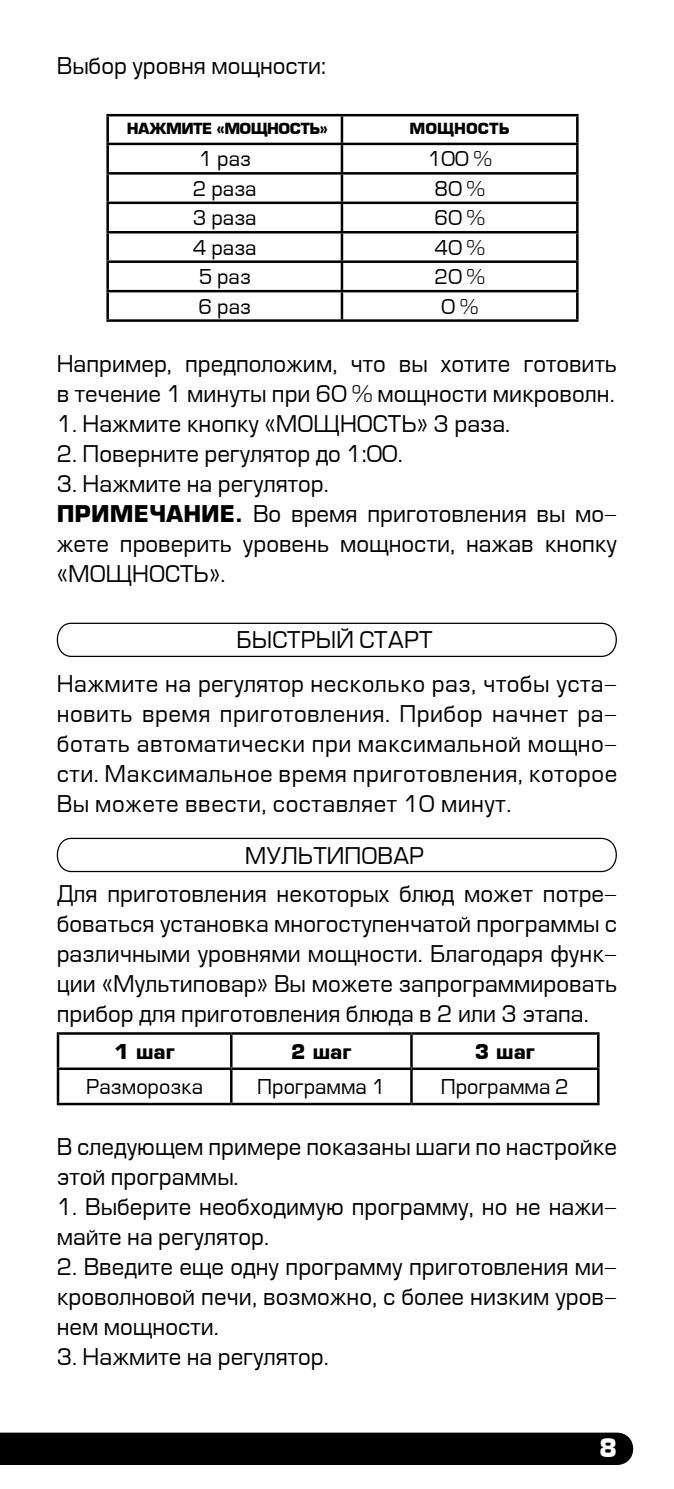
<style>
.page{position:relative;width:674px;height:1489px;background:#fff}
.page>*{position:absolute;margin:0;border:0;box-sizing:border-box;transform-origin:0 0}
.t1{font:700 25px "Europe";color:#fff}
.t2{font:22.5px/30px "Europe";color:#000}
.t3{font:22.5px/43.8px "Europe";letter-spacing:.02em;color:#000;text-align:center}
.t4{font:20px "Europe";color:#000}
.t5{font:700 20px "Europe";color:#000}
.t6{font:700 15px "Europe";letter-spacing:-.04em;color:#000}
.t7{font:700 15px "Europe";color:#000}
.s1{font-weight:700}
</style>
<div class="page">
<div style="left:0;top:1432px;width:634px;height:32px;background:#000"></div>
<hr style="left:106px;top:114px;width:236px;height:2px;background:#000">
<hr style="left:106px;top:116px;width:3px;height:27px;background:#000">
<hr style="left:342px;top:114px;width:236px;height:2px;background:#000">
<hr style="left:340px;top:116px;width:3px;height:27px;background:#000">
<hr style="left:575px;top:116px;width:3px;height:27px;background:#000">
<hr style="left:106px;top:143px;width:236px;height:2px;background:#000">
<hr style="left:106px;top:145px;width:3px;height:27px;background:#000">
<hr style="left:342px;top:143px;width:236px;height:2px;background:#000">
<hr style="left:340px;top:145px;width:3px;height:27px;background:#000">
<hr style="left:575px;top:145px;width:3px;height:27px;background:#000">
<hr style="left:106px;top:172px;width:236px;height:3px;background:#000">
<hr style="left:106px;top:175px;width:3px;height:26px;background:#000">
<hr style="left:342px;top:172px;width:236px;height:3px;background:#000">
<hr style="left:340px;top:175px;width:3px;height:26px;background:#000">
<hr style="left:575px;top:175px;width:3px;height:26px;background:#000">
<hr style="left:106px;top:201px;width:236px;height:3px;background:#000">
<hr style="left:106px;top:204px;width:3px;height:27px;background:#000">
<hr style="left:342px;top:201px;width:236px;height:3px;background:#000">
<hr style="left:340px;top:204px;width:3px;height:27px;background:#000">
<hr style="left:575px;top:204px;width:3px;height:27px;background:#000">
<hr style="left:106px;top:231px;width:236px;height:2px;background:#000">
<hr style="left:106px;top:233px;width:3px;height:27px;background:#000">
<hr style="left:342px;top:231px;width:236px;height:2px;background:#000">
<hr style="left:340px;top:233px;width:3px;height:27px;background:#000">
<hr style="left:575px;top:233px;width:3px;height:27px;background:#000">
<hr style="left:106px;top:260px;width:236px;height:3px;background:#000">
<hr style="left:106px;top:263px;width:3px;height:27px;background:#000">
<hr style="left:342px;top:260px;width:236px;height:3px;background:#000">
<hr style="left:340px;top:263px;width:3px;height:27px;background:#000">
<hr style="left:575px;top:263px;width:3px;height:27px;background:#000">
<hr style="left:106px;top:290px;width:236px;height:2px;background:#000">
<hr style="left:106px;top:292px;width:3px;height:27px;background:#000">
<hr style="left:342px;top:290px;width:236px;height:2px;background:#000">
<hr style="left:340px;top:292px;width:3px;height:27px;background:#000">
<hr style="left:575px;top:292px;width:3px;height:27px;background:#000">
<hr style="left:106px;top:319px;width:236px;height:3px;background:#000">
<hr style="left:342px;top:319px;width:236px;height:3px;background:#000">
<svg style="left:56px;top:622px;width:561px;height:35px"></svg>
<svg style="left:56px;top:837px;width:561px;height:35px"></svg>
<hr style="left:57px;top:1032px;width:174px;height:2px;background:#000">
<hr style="left:57px;top:1034px;width:2px;height:33px;background:#000">
<hr style="left:231px;top:1032px;width:180px;height:2px;background:#000">
<hr style="left:230px;top:1034px;width:2px;height:33px;background:#000">
<hr style="left:411px;top:1032px;width:188px;height:2px;background:#000">
<hr style="left:410px;top:1034px;width:2px;height:33px;background:#000">
<hr style="left:596px;top:1034px;width:3px;height:33px;background:#000">
<hr style="left:57px;top:1067px;width:174px;height:2px;background:#000">
<hr style="left:57px;top:1069px;width:2px;height:33px;background:#000">
<hr style="left:231px;top:1067px;width:180px;height:2px;background:#000">
<hr style="left:230px;top:1069px;width:2px;height:33px;background:#000">
<hr style="left:411px;top:1067px;width:188px;height:2px;background:#000">
<hr style="left:410px;top:1069px;width:2px;height:33px;background:#000">
<hr style="left:596px;top:1069px;width:3px;height:33px;background:#000">
<hr style="left:57px;top:1102px;width:174px;height:3px;background:#000">
<hr style="left:231px;top:1102px;width:180px;height:3px;background:#000">
<hr style="left:411px;top:1102px;width:188px;height:3px;background:#000">
<p class="t2" style="left:57px;top:52px;width:271px">Выбор уровня мощности:</p>
<p class="t6" style="left:127px;top:119px;width:203px">НАЖМИТЕ «МОЩНОСТЬ»</p>
<p class="t7" style="left:409px;top:119px;width:102px">МОЩНОСТЬ</p>
<p class="t4" style="left:198px;top:148px;width:54px">1 раз</p>
<p class="t4" style="left:427px;top:148px;width:65px">100 %</p>
<p class="t4" style="left:193px;top:178px;width:65px">2 раза</p>
<p class="t4" style="left:434px;top:178px;width:51px">80 %</p>
<p class="t4" style="left:193px;top:207px;width:65px">3 раза</p>
<p class="t4" style="left:434px;top:207px;width:51px">60 %</p>
<p class="t4" style="left:193px;top:237px;width:65px">4 раза</p>
<p class="t4" style="left:434px;top:237px;width:51px">40 %</p>
<p class="t4" style="left:198px;top:266px;width:54px">5 раз</p>
<p class="t4" style="left:434px;top:266px;width:51px">20 %</p>
<p class="t4" style="left:198px;top:296px;width:54px">6 раз</p>
<p class="t4" style="left:441px;top:296px;width:38px">0 %</p>
<p class="t2" style="left:57px;top:349px;width:561px">Например, предположим, что вы хотите готовить в течение 1 минуты при 60 % мощности микроволн.</p>
<p class="t2" style="left:57px;top:409px;width:455px">1. Нажмите кнопку «МОЩНОСТЬ» 3 раза.</p>
<p class="t2" style="left:57px;top:439px;width:347px">2. Поверните регулятор до 1:00.</p>
<p class="t2" style="left:57px;top:469px;width:561px">3. Нажмите на регулятор.<br><span class="s1">ПРИМЕЧАНИЕ.</span> Во время приготовления вы мо&shy;жете проверить уровень мощности, нажав кнопку «МОЩНОСТЬ».</p>
<p class="t3" style="left:57px;top:619px;width:561px">БЫСТРЫЙ СТАРТ<br>Нажмите на регулятор несколько раз, чтобы уста-</p>
<p class="t2" style="left:57px;top:699px;width:561px;text-align:justify">новить время приготовления. Прибор начнет ра&shy;ботать автоматически при максимальной мощно&shy;сти. Максимальное время приготовления, которое Вы можете ввести, составляет 10 минут.</p>
<p class="t2" style="left:57px;top:837px;width:561px;line-height:38.5px;text-align:center">МУЛЬТИПОВАР<br>Для приготовления некоторых блюд может потре-</p>
<p class="t2" style="left:57px;top:909px;width:561px;text-align:justify">боваться установка многоступенчатой программы с различными уровнями мощности. Благодаря функ&shy;ции «Мультиповар» Вы можете запрограммировать прибор для приготовления блюда в 2 или 3 этапа.</p>
<p class="t5" style="left:114px;top:1039px;width:62px">1 шаг</p>
<p class="t5" style="left:291px;top:1039px;width:62px">2 шаг</p>
<p class="t5" style="left:474px;top:1039px;width:62px">3 шаг</p>
<p class="t4" style="left:86px;top:1076px;width:118px">Разморозка</p>
<p class="t4" style="left:257px;top:1076px;width:130px">Программа 1</p>
<p class="t4" style="left:440px;top:1076px;width:130px">Программа 2</p>
<p class="t2" style="left:57px;top:1132px;width:561px">В следующем примере показаны шаги по настройке этой программы.</p>
<p class="t2" style="left:57px;top:1192px;width:561px">1. Выберите необходимую программу, но не нажи&shy;майте на регулятор.</p>
<p class="t2" style="left:57px;top:1252px;width:561px;text-align:justify">2. Введите еще одну программу приготовления ми&shy;кроволновой печи, возможно, с более низким уров&shy;нем мощности.</p>
<p class="t2" style="left:57px;top:1342px;width:273px">3. Нажмите на регулятор.</p>
<p class="t1" style="left:599px;top:1432px;width:19px">8</p>
</div>
